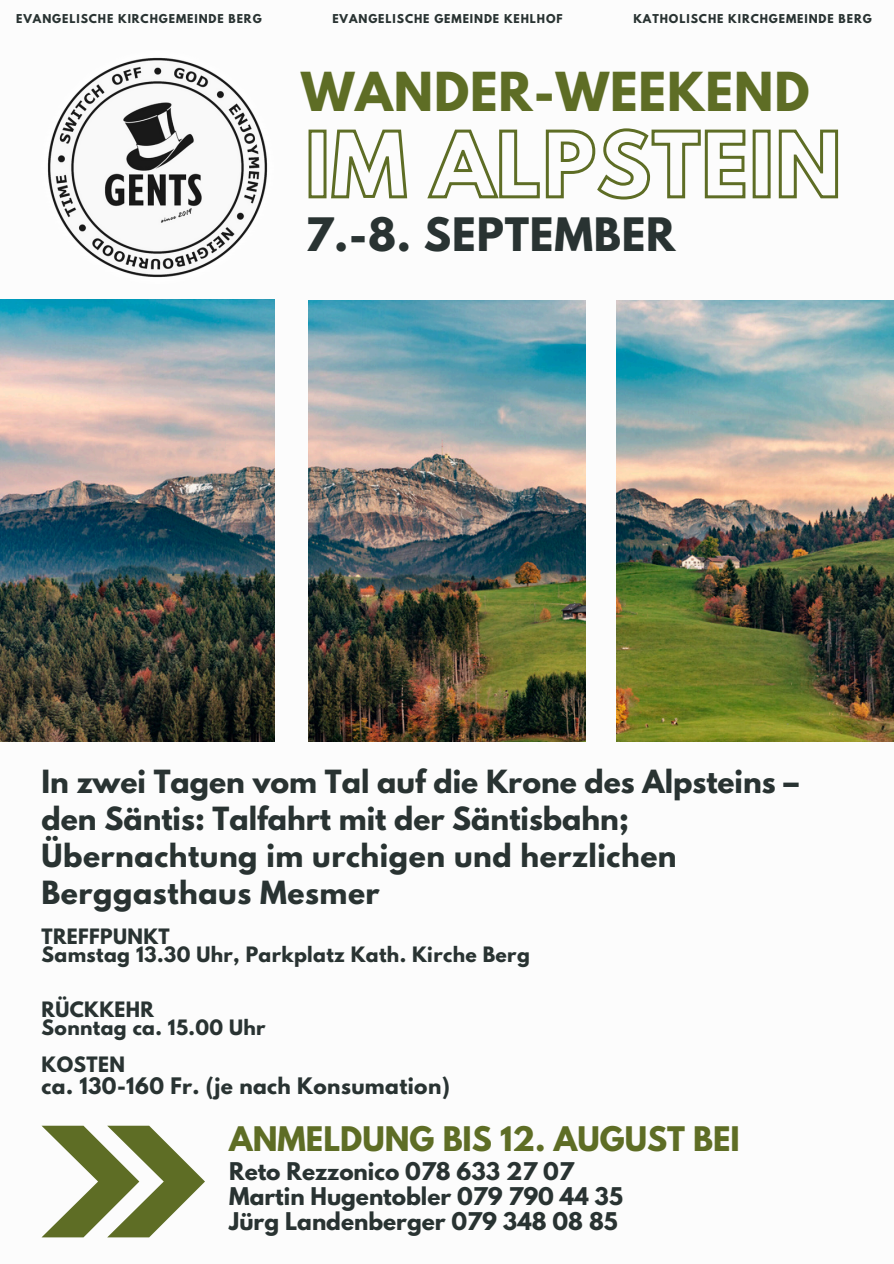
<style>
.page{position:relative;width:894px;height:1264px;background:#fff}
.page>*{position:absolute;margin:0;border:0;box-sizing:border-box;transform-origin:0 0}
.t1{font:700 47.55px "League Spartan";letter-spacing:.02em;color:#5e6d25}
.t2{font:700 40.8px "League Spartan";letter-spacing:.02em;color:#293332}
.t3{font:700 30px "League Spartan";color:#5e6d25}
.t4{font:700 28.35px/37.2px "League Spartan";color:#293332}
.t5{font:700 21.6px/25.3px "League Spartan";color:#293332}
.t6{font:700 20.1px "League Spartan";letter-spacing:.02em;color:#293332}
.t7{font:700 18.75px/18.3px "League Spartan";letter-spacing:.02em;color:#293332}
.t8{font:700 10.8px "League Spartan";letter-spacing:.085em;color:#293332}
</style>
<div class="page">
<img style="left:0;top:300px;width:274px;height:441px">
<img style="left:309px;top:300px;width:276px;height:441px">
<img style="left:616px;top:300px;width:277px;height:441px">
<svg style="left:308px;top:128px;width:531px;height:72px"></svg>
<img style="left:47px;top:57px;width:221px;height:221px">
<svg style="left:42px;top:1125px;width:163px;height:112px"></svg>
<h5 class="t8" style="left:16px;top:14px;width:247px">EVANGELISCHE KIRCHGEMEINDE BERG</h5>
<h5 class="t8" style="left:332px;top:14px;width:232px">EVANGELISCHE GEMEINDE KEHLHOF</h5>
<h5 class="t8" style="left:633px;top:14px;width:240px">KATHOLISCHE KIRCHGEMEINDE BERG</h5>
<p class="t1" style="left:301px;top:68px;width:509px">WANDER-WEEKEND</p>
<h3 class="t2" style="left:305px;top:214px;width:371px">7.-8. SEPTEMBER</h3>
<p class="t4" style="left:42px;top:766px;width:758px">In zwei Tagen vom Tal auf die Krone des Alpsteins – den Säntis: Talfahrt mit der Säntisbahn; Übernachtung im urchigen und herzlichen Berggasthaus Mesmer</p>
<p class="t7" style="left:42px;top:929px;width:489px">TREFFPUNKT<br>Samstag 13.30 Uhr, Parkplatz Kath. Kirche Berg</p>
<p class="t7" style="left:42px;top:1002px;width:225px">RÜCKKEHR<br>Sonntag ca. 15.00 Uhr</p>
<p class="t7" style="left:42px;top:1057px;width:85px">KOSTEN</p>
<p class="t6" style="left:42px;top:1075px;width:410px">ca. 130-160 Fr. (je nach Konsumation)</p>
<p class="t3" style="left:229px;top:1123px;width:512px">ANMELDUNG BIS 12. AUGUST BEI</p>
<p class="t5" style="left:229px;top:1160px;width:395px">Reto Rezzonico 078 633 27 07<br>Martin Hugentobler 079 790 44 35<br>Jürg Landenberger 079 348 08 85</p>
</div>
